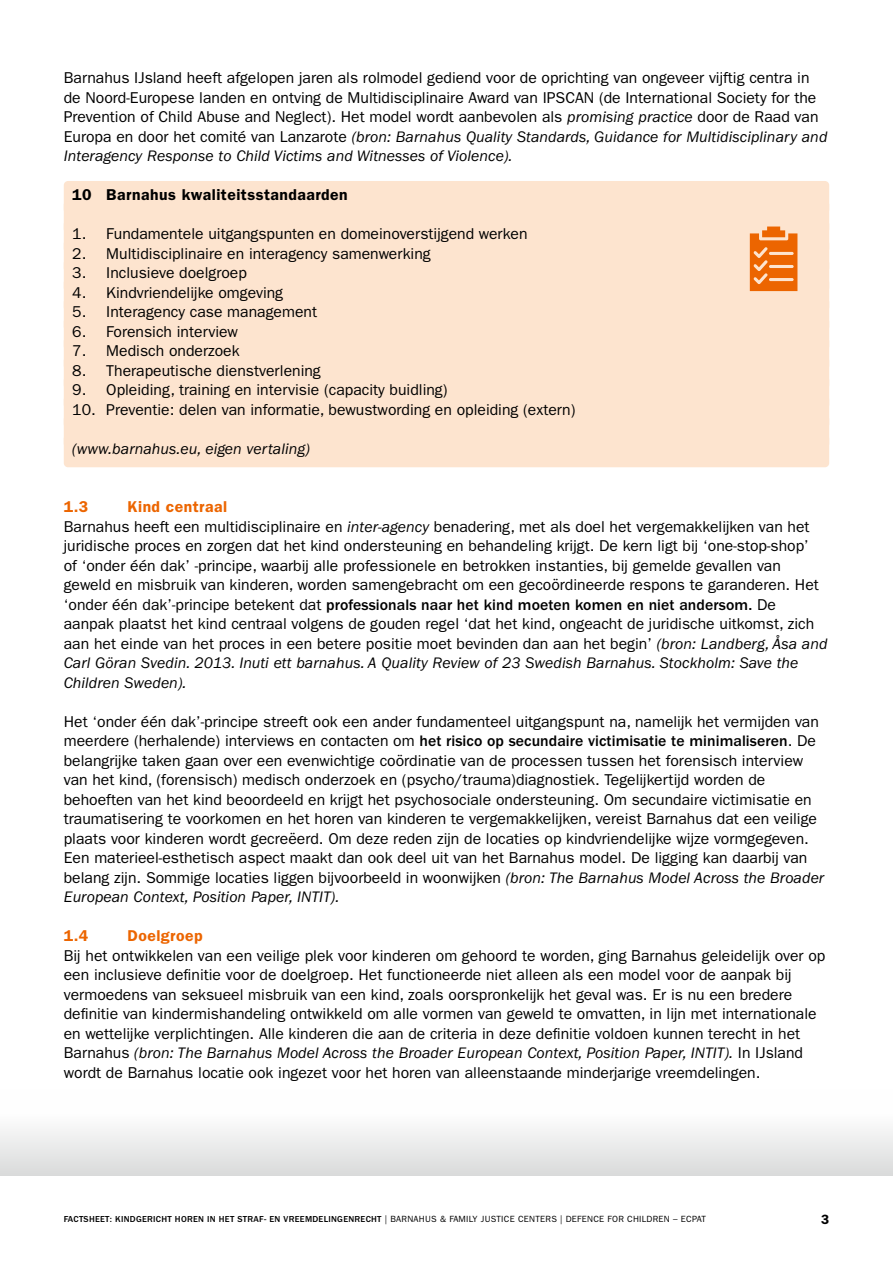
<style>
.page{position:relative;width:893px;height:1263px;background:#fff}
.page>*{position:absolute;margin:0;border:0;box-sizing:border-box;transform-origin:0 0}
.t1{font:15.75px/19.5px "ITC Franklin Gothic Std";color:#000}
.t2{font:italic 15.75px "ITC Franklin Gothic Std";letter-spacing:.005em;color:#000}
.t3{font:600 15.75px "ITC Franklin Gothic Std";letter-spacing:.03em;color:#000}
.t4{font:600 15.75px "ITC Franklin Gothic Std";letter-spacing:.03em;color:#ec6500}
.t5{font:600 13.5px "ITC Franklin Gothic Std";color:#000}
.t6{font:500 9px "ITC Franklin Gothic Std";letter-spacing:.03em;color:#000}
.s1{font-style:italic}
.s2{font-weight:600;color:#ec6500}
.s3{font-weight:500}
.s4{font-weight:400}
</style>
<div class="page">
<div style="left:0;top:1089px;width:893px;height:86px;background:linear-gradient(to bottom,#fff,#dddede)"></div>
<div style="left:64px;top:181px;width:765px;height:33px;background:#fde4cf;border-radius:4px"></div>
<div style="left:64px;top:200px;width:765px;height:33px;background:#fde4cf;border-radius:4px"></div>
<div style="left:64px;top:220px;width:765px;height:33px;background:#fde4cf;border-radius:4px"></div>
<div style="left:64px;top:239px;width:765px;height:33px;background:#fde4cf;border-radius:4px"></div>
<div style="left:64px;top:259px;width:765px;height:33px;background:#fde4cf;border-radius:4px"></div>
<div style="left:64px;top:278px;width:765px;height:33px;background:#fde4cf;border-radius:4px"></div>
<div style="left:64px;top:298px;width:765px;height:33px;background:#fde4cf;border-radius:4px"></div>
<div style="left:64px;top:317px;width:765px;height:33px;background:#fde4cf;border-radius:4px"></div>
<div style="left:64px;top:337px;width:765px;height:33px;background:#fde4cf;border-radius:4px"></div>
<div style="left:64px;top:356px;width:765px;height:33px;background:#fde4cf;border-radius:4px"></div>
<div style="left:64px;top:376px;width:765px;height:33px;background:#fde4cf;border-radius:4px"></div>
<div style="left:64px;top:395px;width:765px;height:33px;background:#fde4cf;border-radius:4px"></div>
<div style="left:64px;top:415px;width:765px;height:33px;background:#fde4cf;border-radius:4px"></div>
<div style="left:64px;top:434px;width:765px;height:33px;background:#fde4cf;border-radius:4px"></div>
<svg style="left:750px;top:227px;width:47px;height:64px"></svg>
<p class="t1" style="left:64px;top:68px;width:765px">Barnahus IJsland heeft afgelopen jaren als rolmodel gediend voor de oprichting van ongeveer vijftig centra in de Noord-Europese landen en ontving de Multidisciplinaire Award van IPSCAN (de International Society for the Prevention of Child Abuse and Neglect). Het model wordt aanbevolen als <span class="s1">promising practice</span> door de Raad van Europa en door het comité van Lanzarote <span class="s1">(bron: Barnahus Quality Standards, Guidance for Multidisciplinary and Interagency Response to Child Victims and Witnesses of Violence).</span></p>
<p class="t3" style="left:72px;top:186px;width:277px">10 Barnahus kwaliteitsstandaarden</p>
<p class="t1" style="left:72px;top:224px;width:457px">1. Fundamentele uitgangspunten en domeinoverstijgend werken</p>
<p class="t1" style="left:72px;top:244px;width:360px">2. Multidisciplinaire en interagency samenwerking</p>
<p class="t1" style="left:72px;top:263px;width:176px">3. Inclusieve doelgroep</p>
<p class="t1" style="left:72px;top:283px;width:212px">4. Kindvriendelijke omgeving</p>
<p class="t1" style="left:72px;top:302px;width:246px">5. Interagency case management</p>
<p class="t1" style="left:72px;top:322px;width:167px">6. Forensich interview</p>
<p class="t1" style="left:72px;top:341px;width:169px">7. Medisch onderzoek</p>
<p class="t1" style="left:72px;top:361px;width:250px">8. Therapeutische dienstverlening</p>
<p class="t1" style="left:72px;top:380px;width:377px">9. Opleiding, training en intervisie (capacity buidling)</p>
<p class="t1" style="left:72px;top:400px;width:505px">10. Preventie: delen van informatie, bewustwording en opleiding (extern)</p>
<p class="t2" style="left:72px;top:440px;width:239px">(www.barnahus.eu, eigen vertaling)</p>
<p class="t1" style="left:64px;top:497px;width:765px;text-indent:64px"><span class="s2">Kind centraal<br></span>Barnahus heeft een multidisciplinaire en <span class="s1">inter-agency</span> benadering, met als doel het vergemakkelijken van het juridische proces en zorgen dat het kind ondersteuning en behandeling krijgt. De kern ligt bij ‘one-stop-shop’<br>of ‘onder één dak’ -principe, waarbij alle professionele en betrokken instanties, bij gemelde gevallen van geweld en misbruik van kinderen, worden samengebracht om een gecoördineerde respons te garanderen. Het ‘onder één dak’-principe betekent dat <span class="s3">professionals naar het kind moeten komen en niet andersom.</span> De aanpak plaatst het kind centraal volgens de gouden regel ‘dat het kind, ongeacht de juridische uitkomst, zich aan het einde van het proces in een betere positie moet bevinden dan aan het begin’ <span class="s1">(bron: Landberg, Åsa and Carl Göran Svedin. 2013. Inuti ett barnahus. A Quality Review of 23 Swedish Barnahus. Stockholm: Save the Children Sweden).</span></p>
<p class="t1" style="left:64px;top:712px;width:762px">Het ‘onder één dak’-principe streeft ook een ander fundamenteel uitgangspunt na, namelijk het vermijden van meerdere (herhalende) interviews en contacten om <span class="s3">het risico op secundaire victimisatie te minimaliseren</span>. De belangrijke taken gaan over een evenwichtige coördinatie van de processen tussen het forensisch interview van het kind, (forensisch) medisch onderzoek en (psycho/trauma)diagnostiek. Tegelijkertijd worden de behoeften van het kind beoordeeld en krijgt het psychosociale ondersteuning. Om secundaire victimisatie en traumatisering te voorkomen en het horen van kinderen te vergemakkelijken, vereist Barnahus dat een veilige plaats voor kinderen wordt gecreëerd. Om deze reden zijn de locaties op kindvriendelijke wijze vormgegeven.<br>Een materieel-esthetisch aspect maakt dan ook deel uit van het Barnahus model. De ligging kan daarbij van belang zijn. Sommige locaties liggen bijvoorbeeld in woonwijken <span class="s1">(bron: The Barnahus Model Across the Broader European Context, Position Paper, INTIT).</span></p>
<p class="t4" style="left:64px;top:927px;width:26px">1.4</p>
<p class="t4" style="left:128px;top:927px;width:76px">Doelgroep</p>
<p class="t1" style="left:64px;top:946px;width:763px">Bij het ontwikkelen van een veilige plek voor kinderen om gehoord te worden, ging Barnahus geleidelijk over op een inclusieve definitie voor de doelgroep. Het functioneerde niet alleen als een model voor de aanpak bij vermoedens van seksueel misbruik van een kind, zoals oorspronkelijk het geval was. Er is nu een bredere definitie van kindermishandeling ontwikkeld om alle vormen van geweld te omvatten, in lijn met internationale en wettelijke verplichtingen. Alle kinderen die aan de criteria in deze definitie voldoen kunnen terecht in het Barnahus <span class="s1">(bron: The Barnahus Model Across the Broader European Context, Position Paper, INTIT).</span> In IJsland wordt de Barnahus locatie ook ingezet voor het horen van alleenstaande minderjarige vreemdelingen.</p>
<p class="t4" style="left:64px;top:498px;width:26px">1.3</p>
<p class="t6" style="left:64px;top:1214px;width:644px">FACTSHEET: KINDGERICHT HOREN IN HET STRAF- EN VREEMDELINGENRECHT <span class="s4">| BARNAHUS &amp; FAMILY JUSTICE CENTERS | DEFENCE FOR CHILDREN – ECPAT</span></p>
<p class="t5" style="left:821px;top:1211px;width:10px">3</p>
</div>
